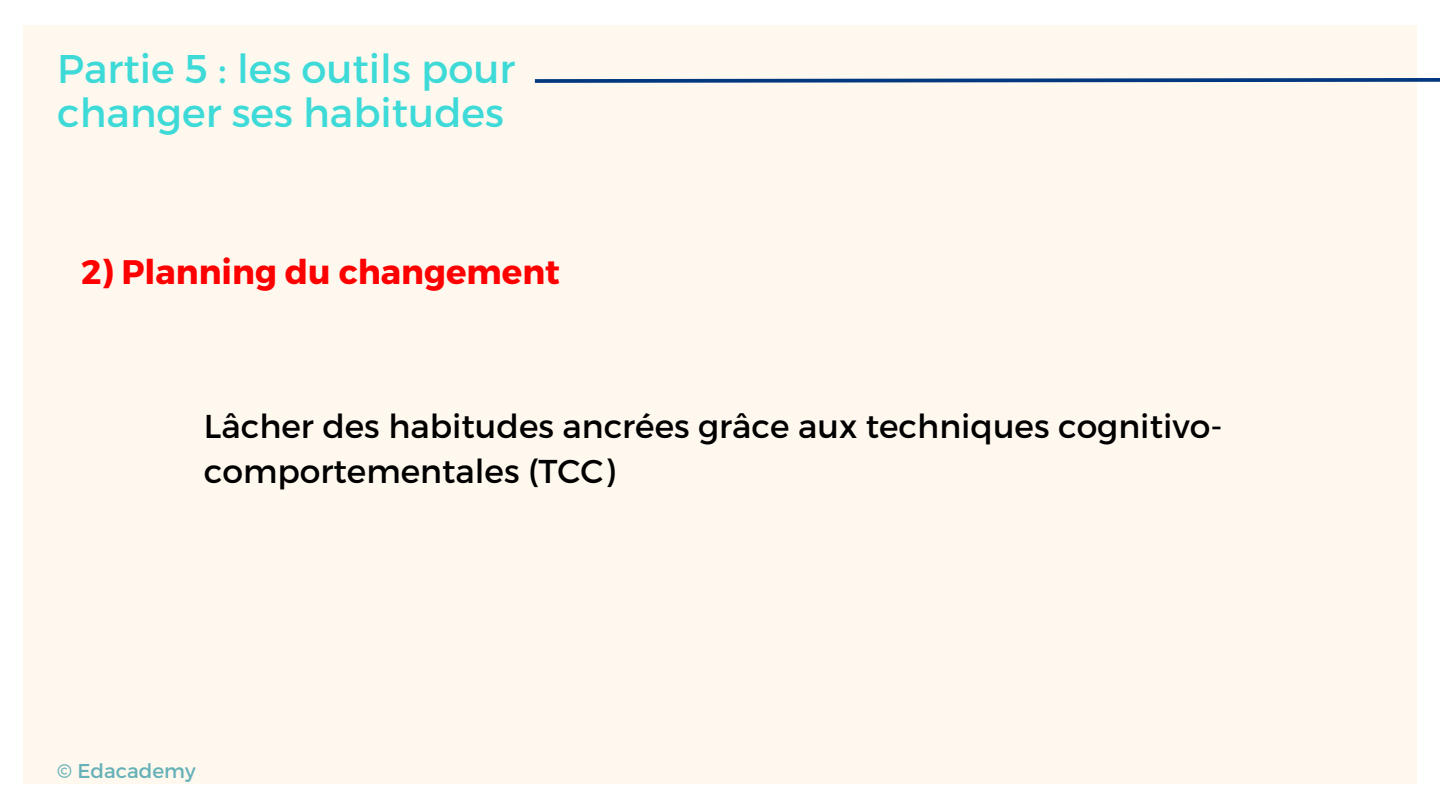
<style>
.page{position:relative;width:1440px;height:810px;background:#fff}
.page>*{position:absolute;margin:0;border:0;box-sizing:border-box;transform-origin:0 0}
.t1{font:40px/44.2px "Montserrat";color:#3edad8}
.t2{font:700 34px "Montserrat";color:#f00}
.t3{font:33px/45.8px "Montserrat";color:#000}
.t4{font:20px "Montserrat";color:#65b1b8}
</style>
<div class="page">
<div style="left:23px;top:26px;width:1394px;height:758px;background:#fff8ee"></div>
<svg style="left:534px;top:78px;width:906px;height:5px;background:#40679b"></svg>
<p class="t1" style="left:57px;top:44px;width:459px">Partie 5 : les outils pour changer ses habitudes</p>
<p class="t2" style="left:81px;top:250px;width:481px">2) Planning du changement</p>
<p class="t3" style="left:204px;top:401px;width:1020px">Lâcher des habitudes ancrées grâce aux techniques cognitivo&shy;comportementales (TCC)</p>
<p class="t4" style="left:57px;top:758px;width:140px">© Edacademy</p>
</div>
